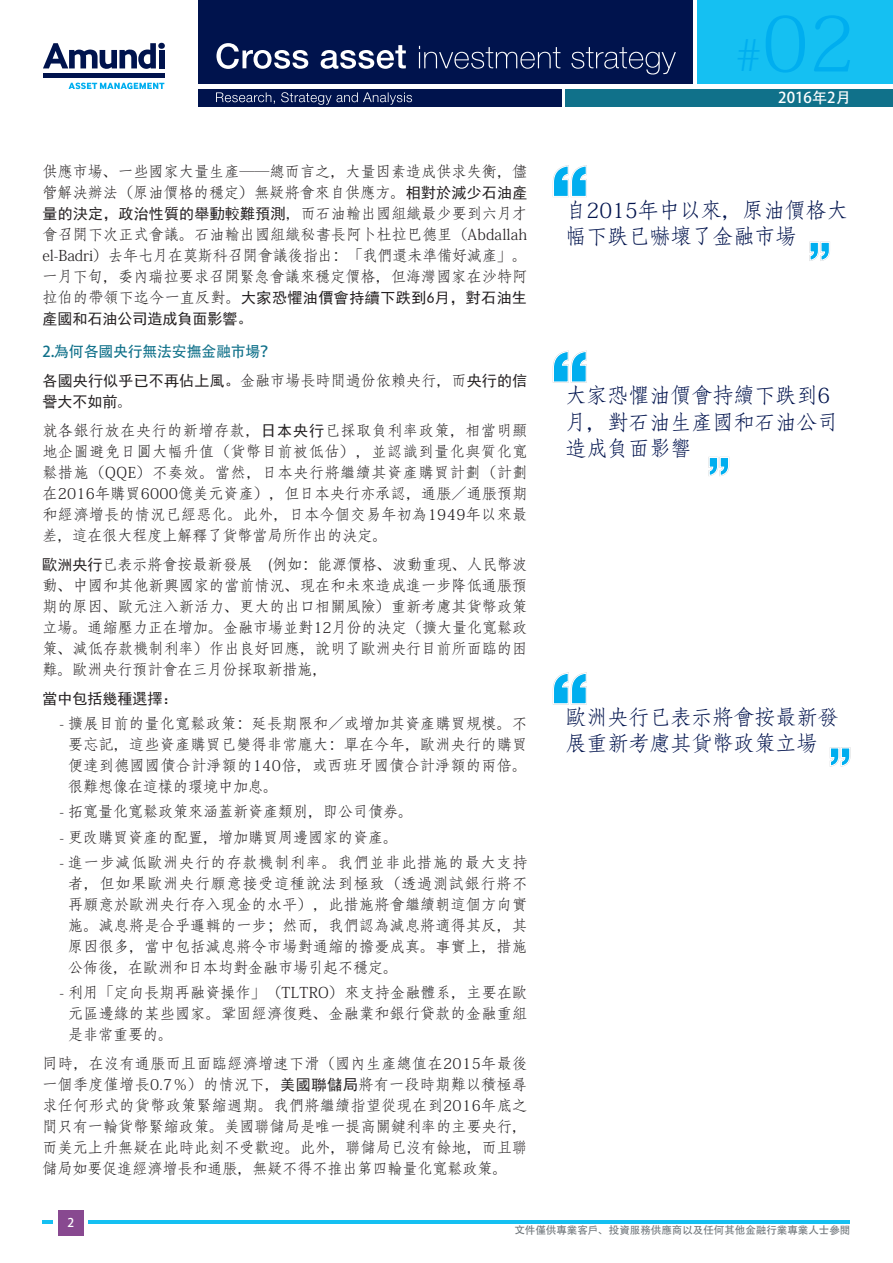
<style>
.page{position:relative;width:893px;height:1263px;background:#fff}
.page>*{position:absolute;margin:0;border:0;box-sizing:border-box;transform-origin:0 0}
.t1{font:76.5px "Adobe Fangsong Std";color:#00aeef}
.t2{font:21px/26.2px "Adobe Fangsong Std";color:#00134d}
.t3{font:15px/21px "Adobe Fangsong Std";letter-spacing:.01em;color:#231f20;text-align:justify}
.t4{font:15px/21px "Sim Hei";letter-spacing:.015em;color:#231f20}
.t5{font:15px "Adobe Heiti Std";letter-spacing:-.01em;color:#10718a}
.t6{font:15px "Adobe Heiti Std";color:#fff}
.t7{font:12px "Adobe Heiti Std";color:#fff}
.t8{font:10.5px "Adobe Heiti Std";color:#6f757a}
.s1{font-family:"Sim Hei"}
.s2{font-family:"Adobe Fangsong Std"}
.s3{font-size:44.1px}
</style>
<div class="page">
<hr style="left:43px;top:1220px;width:807px;height:4px;background:#15c0f2">
<div style="left:54px;top:1206px;width:34px;height:34px;background:#fff"></div>
<div style="left:58px;top:1210px;width:26px;height:25px;background:#884990"></div>
<div style="left:198px;top:0;width:495px;height:84px;background:#00134d"></div>
<div style="left:566px;top:89px;width:327px;height:17px;background:#10718a"></div>
<div style="left:198px;top:89px;width:363px;height:17px;background:#00134d"></div>
<svg style="left:216px;top:43px;width:460px;height:32px"></svg>
<svg style="left:43px;top:43px;width:113px;height:26px"></svg>
<div style="left:158px;top:43px;width:7px;height:6px;background:#00134d;border-radius:50%"></div>
<div style="left:159px;top:50px;width:5px;height:18px;background:#00134d"></div>
<div style="left:43px;top:73px;width:121px;height:5px;background:#00134d"></div>
<svg style="left:69px;top:83px;width:95px;height:7px"></svg>
<div style="left:697px;top:0;width:196px;height:84px;background:#15c0f2"></div>
<svg style="left:216px;top:92px;width:196px;height:13px"></svg>
<svg style="left:809px;top:242px;width:21px;height:19px"></svg>
<svg style="left:553px;top:165px;width:34px;height:32px"></svg>
<svg style="left:708px;top:457px;width:21px;height:19px"></svg>
<svg style="left:553px;top:351px;width:34px;height:32px"></svg>
<svg style="left:830px;top:747px;width:20px;height:20px"></svg>
<svg style="left:553px;top:672px;width:34px;height:32px"></svg>
<p class="t3" style="left:43px;top:161px;width:486px">供應市場、一些國家大量生產——總而言之，大量因素造成供求失衡，儘管解決辦法（原油價格的穩定）無疑將會來自供應方。<span class="s1">相對於減少石油產</span></p>
<p class="t4" style="left:43px;top:203px;width:486px">量的決定，政治性質的舉動較難預測<span class="s2">，而石油輸出國組織最少要到六月才</span></p>
<p class="t3" style="left:43px;top:224px;width:486px">會召開下次正式會議。石油輸出國組織秘書長阿卜杜拉巴德里（Abdallah el-Badri）去年七月在莫斯科召開會議後指出：「我們還未準備好減產」。一月下旬，委內瑞拉要求召開緊急會議來穩定價格，但海灣國家在沙特阿</p>
<p class="t4" style="left:43px;top:287px;width:486px"><span class="s2">拉伯的帶領下迄今一直反對。</span>大家恐懼油價會持續下跌到6月，對石油生產國和石油公司造成負面影響。</p>
<p class="t5" style="left:43px;top:343px;width:234px">2.為何各國央行無法安撫金融市場？</p>
<p class="t4" style="left:43px;top:370px;width:486px">各國央行似乎已不再佔上風。<span class="s2">金融市場長時間過份依賴央行，而</span>央行的信譽大不如前<span class="s2">。</span></p>
<p class="t3" style="left:43px;top:420px;width:486px">就各銀行放在央行的新增存款，<span class="s1">日本央行</span>已採取負利率政策，相當明顯地企圖避免日圓大幅升值（貨幣目前被低估），並認識到量化與質化寬鬆措施（QQE）不奏效。當然，日本央行將繼續其資產購買計劃（計劃在2016年購買6000億美元資產），但日本央行亦承認，通脹／通脹預期和經濟增長的情況已經惡化。此外，日本今個交易年初為1949年以來最差，這在很大程度上解釋了貨幣當局所作出的決定。</p>
<p class="t3" style="left:43px;top:554px;width:486px"><span class="s1">歐洲央行</span>已表示將會按最新發展 (例如：能源價格、波動重現、人民幣波動、中國和其他新興國家的當前情況、現在和未來造成進一步降低通脹預期的原因、歐元注入新活力、更大的出口相關風險）重新考慮其貨幣政策立場。通縮壓力正在增加。金融市場並對12月份的決定（擴大量化寬鬆政策、減低存款機制利率）作出良好回應，說明了歐洲央行目前所面臨的困難。歐洲央行預計會在三月份採取新措施，</p>
<p class="t4" style="left:43px;top:688px;width:136px">當中包括幾種選擇：</p>
<p class="t3" style="left:68px;top:713px;width:461px;text-indent:-9px">- 擴展目前的量化寬鬆政策：延長期限和／或增加其資產購買規模。不要忘記，這些資產購買已變得非常龐大：單在今年，歐洲央行的購買便達到德國國債合計淨額的140倍，或西班牙國債合計淨額的兩倍。很難想像在這樣的環境中加息。</p>
<p class="t3" style="left:60px;top:801px;width:355px">- 拓寬量化寬鬆政策來涵蓋新資產類別，即公司債券。</p>
<p class="t3" style="left:60px;top:827px;width:340px">- 更改購買資產的配置，增加購買周邊國家的資產。</p>
<p class="t3" style="left:68px;top:852px;width:461px;text-indent:-9px">- 進一步減低歐洲央行的存款機制利率。我們並非此措施的最大支持者，但如果歐洲央行願意接受這種說法到極致（透過測試銀行將不再願意於歐洲央行存入現金的水平），此措施將會繼續朝這個方向實施。減息將是合乎邏輯的一步；然而，我們認為減息將適得其反，其原因很多，當中包括減息將令市場對通縮的擔憂成真。事實上，措施公佈後，在歐洲和日本均對金融市場引起不穩定。</p>
<p class="t3" style="left:68px;top:982px;width:461px;text-indent:-9px">- 利用「定向長期再融資操作」（TLTRO）來支持金融體系，主要在歐元區邊緣的某些國家。鞏固經濟復甦、金融業和銀行貸款的金融重組是非常重要的。</p>
<p class="t3" style="left:43px;top:1053px;width:486px">同時，在沒有通脹而且面臨經濟增速下滑（國內生產總值在2015年最後一個季度僅增長0.7％）的情況下，<span class="s1">美國聯儲局</span>將有一段時期難以積極尋求任何形式的貨幣政策緊縮週期。我們將繼續指望從現在到2016年底之間只有一輪貨幣緊縮政策。美國聯儲局是唯一提高關鍵利率的主要央行，而美元上升無疑在此時此刻不受歡迎。此外，聯儲局已沒有餘地，而且聯儲局如要促進經濟增長和通脹，無疑不得不推出第四輪量化寬鬆政策。</p>
<h1 class="t1" style="left:735px;top:-4px;width:122px"><span class="s3">#</span>02</h1>
<p class="t6" style="left:778px;top:89px;width:74px">2016年2月</p>
<h2 class="t2" style="left:566px;top:197px;width:284px">自2015年中以來，原油價格大幅下跌已嚇壞了金融市場</h2>
<h2 class="t2" style="left:566px;top:383px;width:275px">大家恐懼油價會持續下跌到6月，對石油生產國和石油公司造成負面影響</h2>
<h2 class="t2" style="left:566px;top:704px;width:274px">歐洲央行已表示將會按最新發展重新考慮其貨幣政策立場</h2>
<p class="t7" style="left:67px;top:1216px;width:8px">2</p>
<p class="t8" style="left:514px;top:1224px;width:337px">文件僅供專業客戶、投資服務供應商以及任何其他金融行業專業人士參閱</p>
</div>
